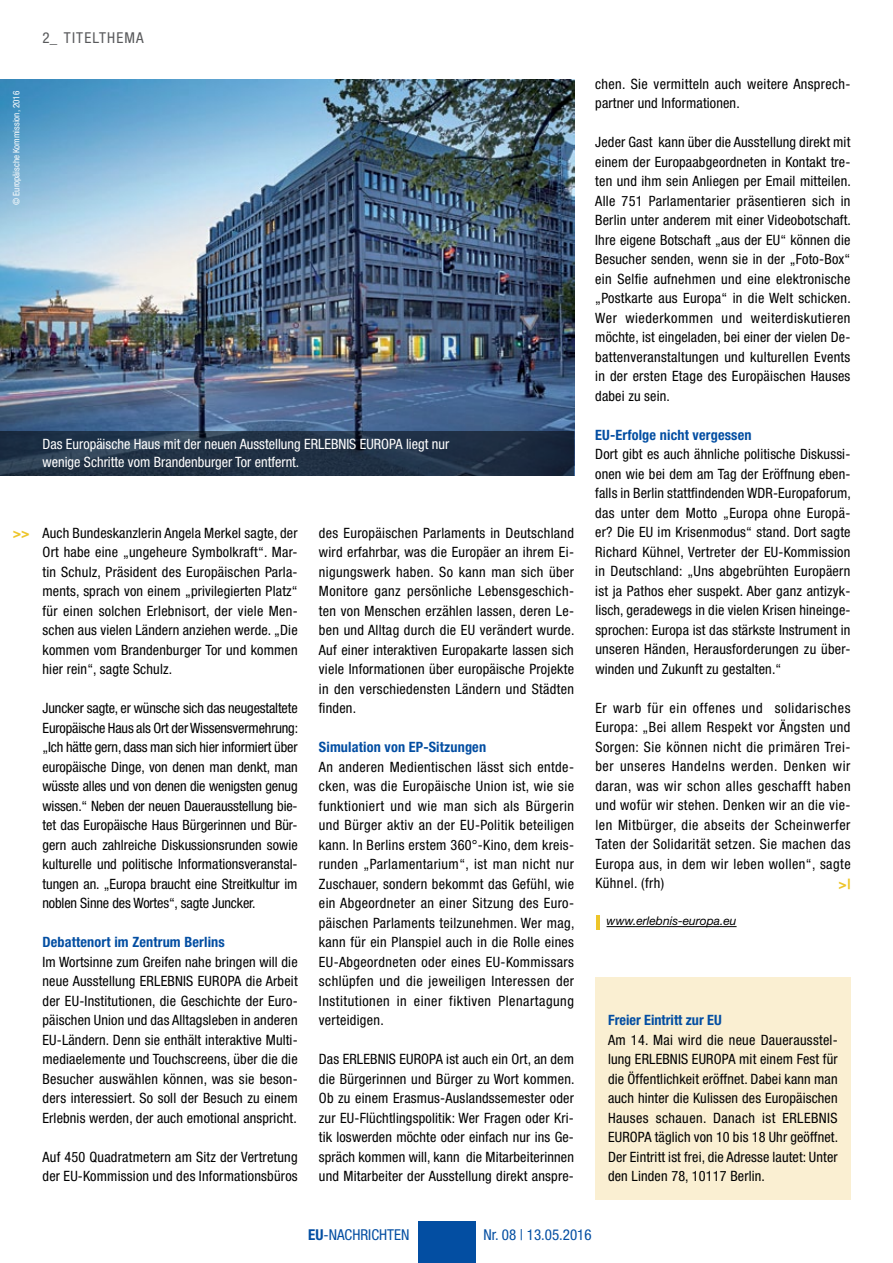
<style>
.page{position:relative;width:893px;height:1263px;background:#fff}
.page>*{position:absolute;margin:0;border:0;box-sizing:border-box;transform-origin:0 0}
.t1{font:condensed 15px "Helvetica Neue LT";color:#034ea2}
.t2{font:condensed 15px "Helvetica Neue LT";letter-spacing:.08em;color:#58595b}
.t3{font:condensed 14.25px/19.5px "Helvetica Neue LT";letter-spacing:.01em;color:#000;text-align:justify}
.t4{font:condensed 14.25px "Helvetica Neue LT";color:#fff}
.t5{font:700 condensed 14.25px "Helvetica Neue LT";letter-spacing:.01em;color:#034ea2}
.t6{font:700 condensed 14.25px "Helvetica Neue LT";color:#edc52a}
.t7{font:italic 12px "Helvetica Neue LT";color:#000}
.t8{font:condensed 9px "Helvetica Neue LT";color:#fff}
.s1{font-weight:700}
</style>
<div class="page">
<div style="left:418px;top:1221px;width:57px;height:42px;background:#034ea2"></div>
<img style="left:0;top:79px;width:574px;height:352px">
<div style="left:595px;top:977px;width:255px;height:223px;background:#faefd2"></div>
<hr style="left:607px;top:926px;width:130px;height:1px;background:#000">
<hr style="left:596px;top:915px;width:4px;height:15px;background:#edc52a">
<svg style="left:0;top:431px;width:574px;height:45px;background:#213145"></svg>
<p class="t8" style="left:11px;top:205px;width:115px;rotate:-90deg">© Europäische Kommission, 2016</p>
<p class="t2" style="left:43px;top:29px;width:103px">2_ Titelthema</p>
<p class="t4" style="left:43px;top:436px;width:296px">Das Europäische Haus mit der neuen Ausstellung ERLEBNIS</p>
<p class="t4" style="left:360px;top:436px;width:15px">EUROPA</p>
<p class="t4" style="left:406px;top:436px;width:45px">liegt nur</p>
<p class="t4" style="left:43px;top:454px;width:258px">wenige Schritte vom Brandenburger Tor entfernt.</p>
<p class="t6" style="left:13px;top:524px;width:19px">&gt;&gt;</p>
<p class="t3" style="left:43px;top:523px;width:257px">Auch Bundeskanzlerin Angela Merkel sagte, der Ort habe eine „ungeheure Symbolkraft“. Mar&shy;tin Schulz, Präsident des Europäischen Parla&shy;ments, sprach von einem „privilegierten Platz“ für einen solchen Erlebnisort, der viele Men&shy;schen aus vielen Ländern anziehen werde. „Die kommen vom Brandenburger Tor und kommen hier rein“, sagte Schulz.</p>
<p class="t3" style="left:43px;top:698px;width:257px">Juncker sagte, er wünsche sich das neugestaltete Europäische Haus als Ort der Wissensvermehrung: „Ich hätte gern, dass man sich hier informiert über europäische Dinge, von denen man denkt, man wüsste alles und von denen die wenigsten genug wissen.“ Neben der neuen Dauerausstellung bie&shy;tet das Europäische Haus Bürgerinnen und Bür&shy;gern auch zahlreiche Diskussionsrunden sowie kulturelle und politische Informationsveranstal&shy;tungen an. „Europa braucht eine Streitkultur im noblen Sinne des Wortes“, sagte Juncker.</p>
<p class="t5" style="left:43px;top:934px;width:184px">Debattenort im Zentrum Berlins</p>
<p class="t3" style="left:43px;top:952px;width:257px">Im Wortsinne zum Greifen nahe bringen will die neue Ausstellung ERLEBNIS</p>
<p class="t3" style="left:198px;top:971px;width:16px">EUROPA</p>
<p class="t3" style="left:43px;top:971px;width:257px;text-indent:203px">die Arbeit der EU-Institutionen, die Geschichte der Euro&shy;päischen Union und das Alltagsleben in anderen EU-Ländern. Denn sie enthält interaktive Multi&shy;mediaelemente und Touchscreens, über die die Besucher auswählen können, was sie beson&shy;ders interessiert. So soll der Besuch zu einem Erlebnis werden, der auch emotional anspricht.</p>
<p class="t3" style="left:43px;top:1147px;width:257px">Auf 450 Quadratmetern am Sitz der Vertretung der EU-Kommission und des Informationsbüros</p>
<p class="t3" style="left:319px;top:523px;width:257px">des Europäischen Parlaments in Deutschland wird erfahrbar, was die Europäer an ihrem Ei&shy;nigungswerk haben. So kann man sich über Monitore ganz persönliche Lebensgeschich&shy;ten von Menschen erzählen lassen, deren Le&shy;ben und Alltag durch die EU verändert wurde.<br>Auf einer interaktiven Europakarte lassen sich viele Informationen über europäische Projekte in den verschiedensten Ländern und Städten finden.</p>
<p class="t5" style="left:319px;top:738px;width:169px">Simulation von EP-Sitzungen</p>
<p class="t3" style="left:319px;top:757px;width:257px">An anderen Medientischen lässt sich entde&shy;cken, was die Europäische Union ist, wie sie funktioniert und wie man sich als Bürgerin und Bürger aktiv an der EU-Politik beteiligen kann. In Berlins erstem 360°-Kino, dem kreis&shy;runden „Parlamentarium“, ist man nicht nur Zuschauer, sondern bekommt das Gefühl, wie ein Abgeordneter an einer Sitzung des Euro&shy;päischen Parlaments teilzunehmen. Wer mag, kann für ein Planspiel auch in die Rolle eines EU-Abgeordneten oder eines EU-Kommissars schlüpfen und die jeweiligen Interessen der Institutionen in einer fiktiven Plenartagung verteidigen.</p>
<p class="t3" style="left:319px;top:1049px;width:59px">Das ERLEBNIS</p>
<p class="t3" style="left:399px;top:1049px;width:15px">EUROPA</p>
<p class="t3" style="left:319px;top:1049px;width:257px;text-indent:127px">ist auch ein Ort, an dem die Bürgerinnen und Bürger zu Wort kommen.<br>Ob zu einem Erasmus-Auslandssemester oder zur EU-Flüchtlingspolitik: Wer Fragen oder Kri&shy;tik loswerden möchte oder einfach nur ins Ge&shy;spräch kommen will, kann die Mitarbeiterinnen und Mitarbeiter der Ausstellung direkt anspre-</p>
<p class="t3" style="left:595px;top:74px;width:257px">chen. Sie vermitteln auch weitere Ansprech&shy;partner und Informationen.</p>
<p class="t3" style="left:595px;top:133px;width:257px">Jeder Gast kann über die Ausstellung direkt mit einem der Europaabgeordneten in Kontakt tre&shy;ten und ihm sein Anliegen per Email mitteilen.<br>Alle 751 Parlamentarier präsentieren sich in Berlin unter anderem mit einer Videobotschaft.<br>Ihre eigene Botschaft „aus der EU“ können die Besucher senden, wenn sie in der „Foto-Box“ ein Selfie aufnehmen und eine elektronische „Postkarte aus Europa“ in die Welt schicken.<br>Wer wiederkommen und weiterdiskutieren möchte, ist eingeladen, bei einer der vielen De&shy;battenveranstaltungen und kulturellen Events in der ersten Etage des Europäischen Hauses dabei zu sein.</p>
<p class="t5" style="left:595px;top:426px;width:158px">EU-Erfolge nicht vergessen</p>
<p class="t3" style="left:595px;top:444px;width:257px">Dort gibt es auch ähnliche politische Diskussi&shy;onen wie bei dem am Tag der Eröffnung eben&shy;falls in Berlin stattfindenden WDR-Europaforum, das unter dem Motto „Europa ohne Europä&shy;er? Die EU im Krisenmodus“ stand. Dort sagte Richard Kühnel, Vertreter der EU-Kommission in Deutschland: „Uns abgebrühten Europäern ist ja Pathos eher suspekt. Aber ganz antizyk&shy;lisch, geradewegs in die vielen Krisen hineinge&shy;sprochen: Europa ist das stärkste Instrument in unseren Händen, Herausforderungen zu über&shy;winden und Zukunft zu gestalten.“</p>
<p class="t3" style="left:595px;top:698px;width:257px">Er warb für ein offenes und solidarisches Europa: „Bei allem Respekt vor Ängsten und Sorgen: Sie können nicht die primären Trei&shy;ber unseres Handelns werden. Denken wir daran, was wir schon alles geschafft haben und wofür wir stehen. Denken wir an die vie&shy;len Mitbürger, die abseits der Scheinwerfer Taten der Solidarität setzen. Sie machen das Europa aus, in dem wir leben wollen“, sagte Kühnel. (frh)</p>
<p class="t6" style="left:838px;top:875px;width:13px">&gt;|</p>
<p class="t7" style="left:607px;top:914px;width:132px">www.erlebnis-europa.eu</p>
<p class="t5" style="left:608px;top:1012px;width:115px">Freier Eintritt zur EU</p>
<p class="t3" style="left:608px;top:1030px;width:231px">Am 14. Mai wird die neue Dauerausstel&shy;lung ERLEBNIS</p>
<p class="t3" style="left:608px;top:1049px;width:231px;text-align:left;text-indent:131px">mit einem Fest für die Öffentlichkeit eröffnet. Dabei kann man auch hinter die Kulissen des Europäischen<br>Hauses schauen. Danach ist ERLEBNIS<br>EUROPA</p>
<p class="t3" style="left:692px;top:1049px;width:15px">EUROPA</p>
<p class="t3" style="left:608px;top:1127px;width:232px;text-indent:47px">täglich von 10 bis 18 Uhr geöffnet.<br>Der Eintritt ist frei, die Adresse lautet: Unter den Linden 78, 10117 Berlin.</p>
<p class="t1" style="left:308px;top:1226px;width:29px"><span class="s1">EU</span>-NACHRICHT</p>
<p class="t1" style="left:394px;top:1226px;width:15px">EN</p>
<p class="t1" style="left:484px;top:1226px;width:110px">Nr. 08 | 13.05.2016</p>
</div>
